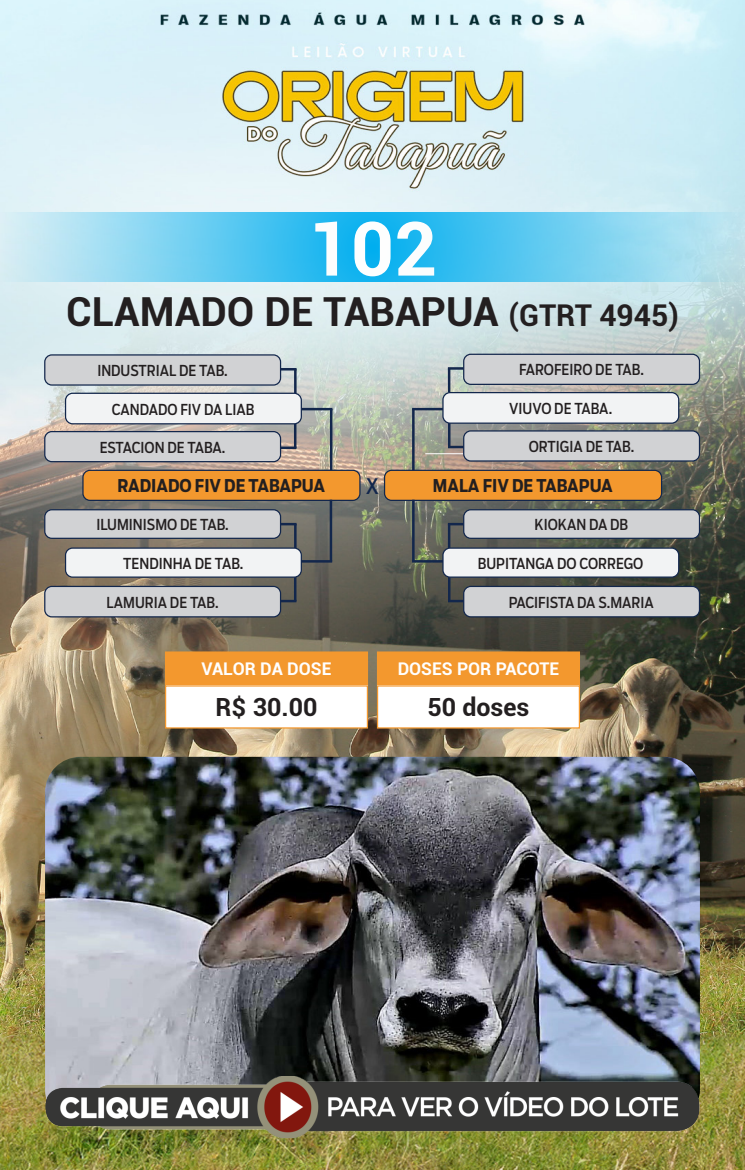
<style>
.page{position:relative;width:745px;height:1170px;background:#fff}
.page>*{position:absolute;margin:0;border:0;box-sizing:border-box;transform-origin:0 0}
.t1{font:700 75px "Roboto";color:#fff}
.t2{font:700 40px "Roboto";color:#231f20}
.t3{font:700 25px "Roboto";color:#231f20}
.t4{font:21.25px "Boomer Cond";color:#13274c}
.t5{font:700 17.5px "Boomer Cond";color:#231f20}
.t6{font:700 17.5px "Roboto";color:#fff}
.t7{font:15px "Boomer Cond";color:#231f20}
.s1{font-size:30px}
</style>
<div class="page">
<img style="left:0;top:0;width:744px;height:1169px">
<img style="left:45px;top:756px;width:654px;height:368px">
<img style="left:45px;top:1075px;width:654px;height:63px;border-radius:31px">
<div style="left:165px;top:652px;width:202px;height:33px;background:#f3982e"></div>
<div style="left:165px;top:651px;width:203px;height:35px;border:1px solid #f3982e"></div>
<div style="left:165px;top:686px;width:202px;height:42px;background:#fff"></div>
<div style="left:377px;top:652px;width:202px;height:33px;background:#f3982e"></div>
<div style="left:376px;top:651px;width:203px;height:35px;border:1px solid #f3982e"></div>
<div style="left:377px;top:686px;width:202px;height:42px;background:#fff"></div>
<hr style="left:412px;top:409px;width:2px;height:62px;background:#13274c">
<hr style="left:412px;top:408px;width:30px;height:2px;background:#13274c">
<hr style="left:330px;top:409px;width:2px;height:62px;background:#13274c">
<hr style="left:301px;top:408px;width:31px;height:2px;background:#13274c">
<hr style="left:294px;top:524px;width:2px;height:24px;background:#13274c">
<svg style="left:281px;top:523px;width:15px;height:2px"></svg>
<hr style="left:294px;top:577px;width:2px;height:24px;background:#13274c">
<hr style="left:280px;top:599px;width:16px;height:3px;background:#13274c">
<hr style="left:447px;top:524px;width:3px;height:24px;background:#13274c">
<svg style="left:447px;top:523px;width:16px;height:2px"></svg>
<hr style="left:447px;top:577px;width:3px;height:24px;background:#13274c">
<hr style="left:447px;top:599px;width:16px;height:3px;background:#13274c">
<hr style="left:447px;top:368px;width:3px;height:24px;background:#13274c">
<svg style="left:447px;top:367px;width:16px;height:2px"></svg>
<hr style="left:447px;top:423px;width:3px;height:24px;background:#13274c">
<svg style="left:447px;top:446px;width:16px;height:2px"></svg>
<hr style="left:294px;top:424px;width:2px;height:24px;background:#13274c">
<hr style="left:280px;top:446px;width:16px;height:3px;background:#13274c">
<hr style="left:294px;top:369px;width:2px;height:24px;background:#13274c">
<svg style="left:281px;top:368px;width:15px;height:2px"></svg>
<hr style="left:425px;top:453px;width:235px;height:1px;background:#fff">
<div style="left:463px;top:431px;width:236px;height:30px;background:#d1d2d4;border-radius:7px"></div>
<div style="left:463px;top:430px;width:236px;height:31px;border:1px solid #13274c;border-radius:7px"></div>
<div style="left:45px;top:431px;width:235px;height:30px;background:#d1d2d4;border-radius:7px"></div>
<div style="left:44px;top:431px;width:237px;height:31px;border:1px solid #13274c;border-radius:7px"></div>
<div style="left:45px;top:586px;width:235px;height:31px;background:#d1d2d4;border-radius:7px"></div>
<div style="left:44px;top:585px;width:237px;height:32px;border:1px solid #13274c;border-radius:7px"></div>
<div style="left:463px;top:586px;width:236px;height:31px;background:#d1d2d4;border-radius:7px"></div>
<div style="left:463px;top:585px;width:236px;height:32px;border:1px solid #13274c;border-radius:7px"></div>
<div style="left:442px;top:392px;width:236px;height:31px;background:#f2f3f4;border-radius:7px"></div>
<div style="left:442px;top:392px;width:237px;height:32px;border:1px solid #13274c;border-radius:7px"></div>
<div style="left:65px;top:393px;width:236px;height:31px;background:#f2f3f4;border-radius:7px"></div>
<div style="left:65px;top:392px;width:237px;height:32px;border:1px solid #13274c;border-radius:7px"></div>
<div style="left:65px;top:548px;width:236px;height:29px;background:#f2f3f4;border-radius:7px"></div>
<div style="left:65px;top:547px;width:237px;height:30px;border:1px solid #13274c;border-radius:7px"></div>
<div style="left:442px;top:548px;width:236px;height:29px;background:#f2f3f4;border-radius:7px"></div>
<div style="left:442px;top:547px;width:237px;height:30px;border:1px solid #13274c;border-radius:7px"></div>
<div style="left:463px;top:354px;width:236px;height:30px;background:#d1d2d4;border-radius:7px"></div>
<div style="left:463px;top:353px;width:236px;height:32px;border:1px solid #13274c;border-radius:7px"></div>
<div style="left:45px;top:355px;width:235px;height:30px;background:#d1d2d4;border-radius:7px"></div>
<div style="left:44px;top:354px;width:237px;height:31px;border:1px solid #13274c;border-radius:7px"></div>
<div style="left:45px;top:509px;width:235px;height:29px;background:#d1d2d4;border-radius:7px"></div>
<div style="left:44px;top:509px;width:237px;height:30px;border:1px solid #13274c;border-radius:7px"></div>
<div style="left:463px;top:509px;width:236px;height:29px;background:#d1d2d4;border-radius:7px"></div>
<div style="left:463px;top:509px;width:236px;height:30px;border:1px solid #13274c;border-radius:7px"></div>
<div style="left:83px;top:470px;width:277px;height:30px;background:#f3982e;border-radius:7px"></div>
<div style="left:82px;top:469px;width:278px;height:32px;border:1px solid #13274c;border-radius:7px"></div>
<div style="left:384px;top:470px;width:277px;height:30px;background:#f3982e;border-radius:7px"></div>
<div style="left:383px;top:469px;width:278px;height:32px;border:1px solid #13274c;border-radius:7px"></div>
<hr style="left:329px;top:499px;width:3px;height:62px;background:#13274c">
<hr style="left:301px;top:560px;width:31px;height:2px;background:#13274c">
<hr style="left:412px;top:499px;width:2px;height:62px;background:#13274c">
<hr style="left:412px;top:560px;width:30px;height:2px;background:#13274c">
<svg style="left:0;top:213px;width:744px;height:69px;background:#6dcef0"></svg>
<h1 class="t1" style="left:308px;top:196px;width:131px">102</h1>
<p class="t2" style="left:66px;top:284px;width:613px">CLAMADO DE TABAPUA <span class="s1">(GTRT 4945)</span></p>
<p class="t7" style="left:97px;top:361px;width:132px">INDUSTRIAL DE TAB.</p>
<p class="t7" style="left:519px;top:361px;width:126px">FAROFEIRO DE TAB.</p>
<p class="t7" style="left:112px;top:400px;width:144px">CANDADO FIV DA LIAB</p>
<p class="t7" style="left:509px;top:399px;width:104px">VIUVO DE TABA.</p>
<p class="t7" style="left:100px;top:438px;width:127px">ESTACION DE TABA.</p>
<p class="t7" style="left:528px;top:437px;width:107px">ORTIGIA DE TAB.</p>
<p class="t5" style="left:117px;top:475px;width:209px">RADIADO FIV DE TABAPUA</p>
<p class="t4" style="left:365px;top:473px;width:15px">X</p>
<p class="t5" style="left:432px;top:475px;width:181px">MALA FIV DE TABAPUA</p>
<p class="t7" style="left:96px;top:515px;width:134px">ILUMINISMO DE TAB.</p>
<p class="t7" style="left:534px;top:515px;width:95px">KIOKAN DA DB</p>
<p class="t7" style="left:123px;top:554px;width:122px">TENDINHA DE TAB.</p>
<p class="t7" style="left:477px;top:554px;width:167px">BUPITANGA DO CORREGO</p>
<p class="t7" style="left:106px;top:593px;width:113px">LAMURIA DE TAB.</p>
<p class="t7" style="left:508px;top:593px;width:146px">PACIFISTA DA S.MARIA</p>
<p class="t6" style="left:201px;top:656px;width:131px">VALOR DA DOSE</p>
<p class="t3" style="left:215px;top:689px;width:103px">R$ 30.00</p>
<p class="t6" style="left:397px;top:656px;width:163px">DOSES POR PACOTE</p>
<p class="t3" style="left:427px;top:689px;width:103px">50 doses</p>
</div>
